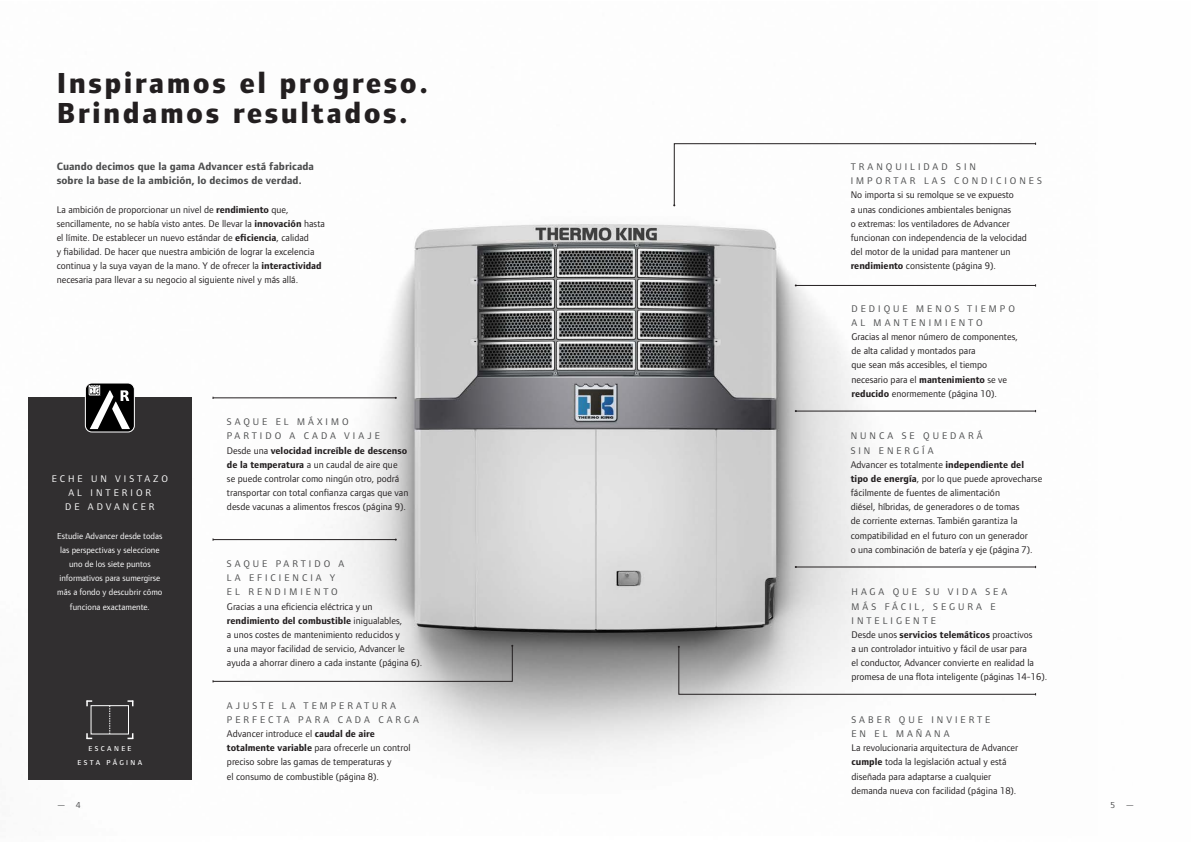
<style>
.page{position:relative;width:1191px;height:842px;background:#fff}
.page>*{position:absolute;margin:0;border:0;box-sizing:border-box;transform-origin:0 0}
.ADVANCER_Titel{font:800 30px/30px "Foundry Form Sans";letter-spacing:.08em;color:#231f20}
.ADVANCER_Body{font:700 11px/14.2px "Foundry Form Sans";letter-spacing:.005em;color:#4b4c4d}
.ADVANCER_Body-2{font:10px/14.2px "Foundry Form Sans";color:#231f20}
.ADVANCER_Tussen{font:10px/14.2px "Foundry Form Sans";letter-spacing:.3em;color:#4b4c4d}
.ADVANCER_Tussen-2{font:10px/14.2px "Foundry Form Sans";letter-spacing:.3em;color:#fff;text-align:center}
.ADVANCER_Body-3{font:9px/14.2px "Foundry Form Sans";color:#fff;text-align:center}
.t1{font:9px "Foundry Form Sans";color:#4b4c4d}
.ADVANCER_Intro{font:500 7.4px/14.2px "Foundry Form Sans";letter-spacing:.325em;color:#fff;text-align:center}
.s1{font-weight:700}
</style>
<div class="page">
<img style="left:191px;top:142px;width:846px;height:638px">
<hr style="left:213px;top:398px;width:183px;height:1px;background:#231f20">
<hr style="left:796px;top:285px;width:239px;height:1px;background:#231f20">
<svg style="left:673px;top:143px;width:363px;height:63px"></svg>
<hr style="left:796px;top:411px;width:239px;height:1px;background:#231f20">
<hr style="left:796px;top:567px;width:239px;height:1px;background:#231f20">
<hr style="left:213px;top:539px;width:183px;height:1px;background:#231f20">
<svg style="left:212px;top:645px;width:301px;height:37px"></svg>
<svg style="left:678px;top:646px;width:358px;height:49px"></svg>
<div style="left:28px;top:397px;width:163px;height:383px;background:#312f30"></div>
<div style="left:91px;top:705px;width:38px;height:29px;border:1px solid #fff"></div>
<svg style="left:109px;top:706px;width:1px;height:28px"></svg>
<svg style="left:86px;top:700px;width:6px;height:6px"></svg>
<svg style="left:127px;top:733px;width:6px;height:6px"></svg>
<svg style="left:127px;top:700px;width:6px;height:6px"></svg>
<svg style="left:86px;top:733px;width:6px;height:6px"></svg>
<svg style="left:85px;top:385px;width:48px;height:47px"></svg>
<div style="left:85px;top:383px;width:50px;height:49px;border:1px solid #fff;border-radius:7px"></div>
<p class="ADVANCER_Titel" style="left:57px;top:69px;width:373px">Inspiramos el progreso.<br>Brindamos resultados.</p>
<p class="ADVANCER_Body" style="left:57px;top:159px;width:259px">Cuando decimos que la gama Advancer está fabricada sobre la base de la ambición, lo decimos de verdad.</p>
<p class="ADVANCER_Body-2" style="left:57px;top:202px;width:270px">La ambición de proporcionar un nivel de <span class="s1">rendimiento</span> que, sencillamente, no se había visto antes. De llevar la <span class="s1">innovación</span> hasta el límite. De establecer un nuevo estándar de <span class="s1">eficiencia</span>, calidad<br>y fiabilidad. De hacer que nuestra ambición de lograr la excelencia continua y la suya vayan de la mano. Y de ofrecer la <span class="s1">interactividad </span>necesaria para llevar a su negocio al siguiente nivel y más allá.</p>
<p class="ADVANCER_Tussen-2" style="left:52px;top:471px;width:118px">ECHE UN VISTAZO<br>AL INTERIOR<br>DE ADVANCER</p>
<p class="ADVANCER_Body-3" style="left:57px;top:528px;width:107px">Estudie Advancer desde todas las perspectivas y seleccione uno de los siete puntos informativos para sumergirse más a fondo y descubrir cómo funciona exactamente.</p>
<p class="ADVANCER_Intro" style="left:77px;top:742px;width:66px">ESCANEE<br>ESTA PÁGINA</p>
<p class="ADVANCER_Tussen" style="left:227px;top:415px;width:154px">SAQUE EL MÁXIMO<br>PARTIDO A CADA VIAJE</p>
<p class="ADVANCER_Body-2" style="left:227px;top:443px;width:183px">Desde una <span class="s1">velocidad increíble de descenso de la temperatura</span> a un caudal de aire que se puede controlar como ningún otro, podrá transportar con total confianza cargas que van desde vacunas a alimentos frescos (página 9).</p>
<p class="ADVANCER_Tussen" style="left:227px;top:556px;width:119px">SAQUE PARTIDO A<br>LA EFICIENCIA Y<br>EL RENDIMIENTO</p>
<p class="ADVANCER_Body-2" style="left:227px;top:599px;width:197px">Gracias a una eficiencia eléctrica y un <span class="s1">rendimiento del combustible</span> inigualables,<br>a unos costes de mantenimiento reducidos y<br>a una mayor facilidad de servicio, Advancer le ayuda a ahorrar dinero a cada instante (página 6).</p>
<p class="ADVANCER_Tussen" style="left:227px;top:698px;width:193px">AJUSTE LA TEMPERATURA<br>PERFECTA PARA CADA CARGA</p>
<p class="ADVANCER_Body-2" style="left:227px;top:727px;width:185px">Advancer introduce el <span class="s1">caudal de aire totalmente variable</span> para ofrecerle un control preciso sobre las gamas de temperaturas y<br>el consumo de combustible (página 8).</p>
<p class="ADVANCER_Tussen" style="left:850px;top:160px;width:193px">TRANQUILIDAD SIN<br>IMPORTAR LAS CONDICIONES</p>
<p class="ADVANCER_Body-2" style="left:850px;top:188px;width:178px">No importa si su remolque se ve expuesto<br>a unas condiciones ambientales benignas<br>o extremas: los ventiladores de Advancer funcionan con independencia de la velocidad del motor de la unidad para mantener un <span class="s1">rendimiento</span> consistente (página 9).</p>
<p class="ADVANCER_Tussen" style="left:851px;top:301px;width:165px">DEDIQUE MENOS TIEMPO<br>AL MANTENIMIENTO</p>
<p class="ADVANCER_Body-2" style="left:851px;top:330px;width:168px">Gracias al menor número de componentes, de alta calidad y montados para<br>que sean más accesibles, el tiempo necesario para el <span class="s1">mantenimiento</span> se ve <span class="s1">reducido</span> enormemente (página 10).</p>
<p class="ADVANCER_Tussen" style="left:850px;top:429px;width:133px">NUNCA SE QUEDARÁ<br>SIN ENERGÍA</p>
<p class="ADVANCER_Body-2" style="left:850px;top:457px;width:193px">Advancer es totalmente <span class="s1">independiente del tipo de energía</span>, por lo que puede aprovecharse fácilmente de fuentes de alimentación<br>diésel, híbridas, de generadores o de tomas<br>de corriente externas. También garantiza la compatibilidad en el futuro con un generador<br>o una combinación de batería y eje (página 7).</p>
<p class="ADVANCER_Tussen" style="left:851px;top:585px;width:157px">HAGA QUE SU VIDA SEA<br>MÁS FÁCIL, SEGURA E<br>INTELIGENTE</p>
<p class="ADVANCER_Body-2" style="left:851px;top:627px;width:197px">Desde unos <span class="s1">servicios telemáticos</span> proactivos<br>a un controlador intuitivo y fácil de usar para<br>el conductor, Advancer convierte en realidad la promesa de una flota inteligente (páginas 14-16).</p>
<p class="ADVANCER_Tussen" style="left:851px;top:712px;width:140px">SABER QUE INVIERTE<br>EN EL MAÑANA</p>
<p class="ADVANCER_Body-2" style="left:851px;top:741px;width:168px">La revolucionaria arquitectura de Advancer <span class="s1">cumple</span> toda la legislación actual y está diseñada para adaptarse a cualquier demanda nueva con facilidad (página 18).</p>
<p class="t1" style="left:57px;top:800px;width:25px">— 4</p>
<p class="t1" style="left:1110px;top:800px;width:25px">5 —</p>
</div>
